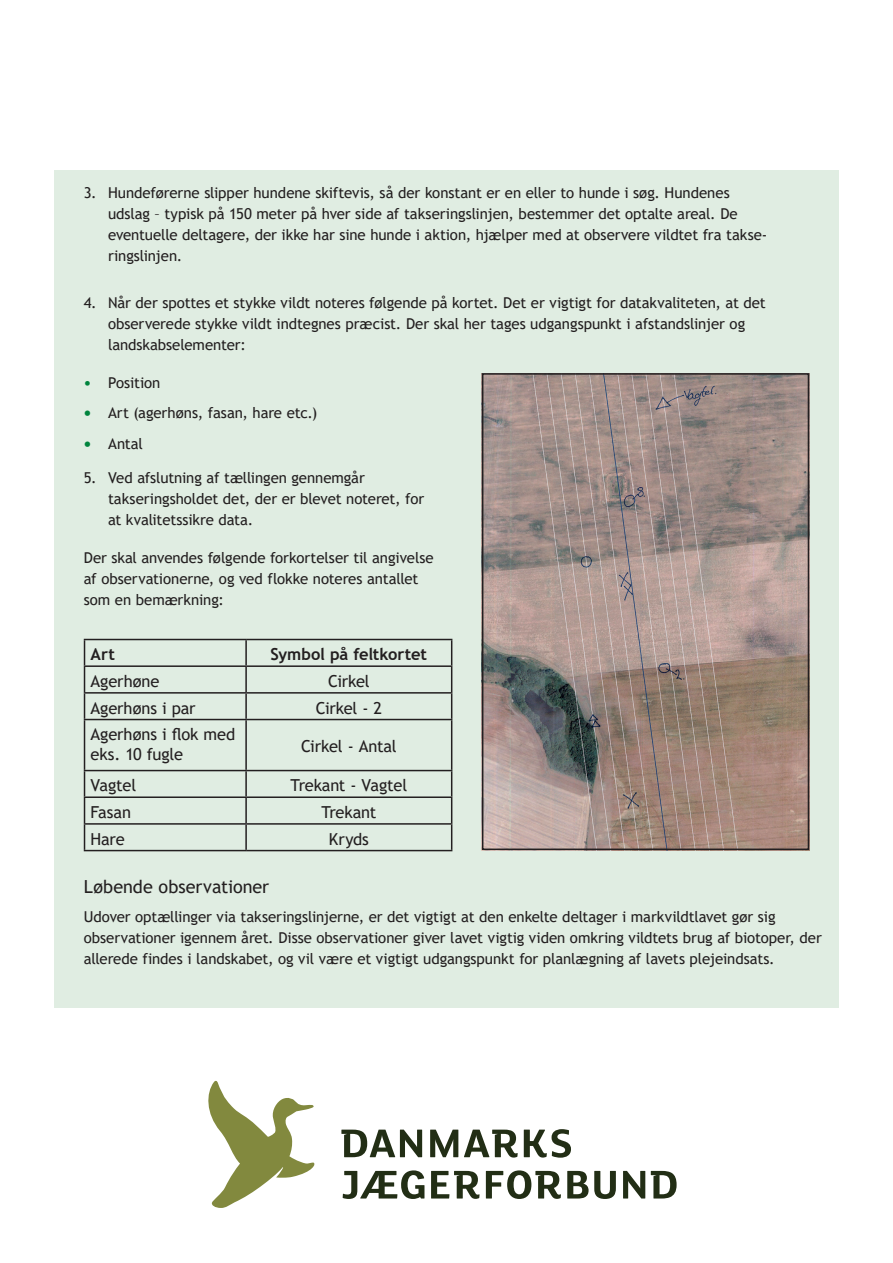
<style>
.page{position:relative;width:893px;height:1263px;background:#fff}
.page>*{position:absolute;margin:0;border:0;box-sizing:border-box;transform-origin:0 0}
.t1{font:18px "Trebuchet MS";color:#231f20}
.t2{font:16.5px/19.5px "Trebuchet MS";letter-spacing:-.01em;color:#231f20}
.t3{font:700 16.5px "Trebuchet MS";letter-spacing:-.005em;color:#231f20}
.t4{font:15px/21px "Trebuchet MS";letter-spacing:-.005em;color:#231f20}
.s1{font-family:"Calibri";color:#00843d}
.s2{font-family:"Calibri";font-weight:700;color:#00843d}
</style>
<div class="page">
<div style="left:54px;top:170px;width:785px;height:838px;background:#e0ede2"></div>
<svg style="left:208px;top:1081px;width:107px;height:127px"></svg>
<svg style="left:341px;top:1129px;width:81px;height:28px"></svg>
<svg style="left:430px;top:1129px;width:28px;height:28px"></svg>
<svg style="left:524px;top:1129px;width:47px;height:29px"></svg>
<svg style="left:464px;top:1129px;width:54px;height:28px"></svg>
<svg style="left:343px;top:1170px;width:81px;height:29px"></svg>
<svg style="left:567px;top:1171px;width:49px;height:28px"></svg>
<svg style="left:623px;top:1171px;width:22px;height:27px"></svg>
<svg style="left:431px;top:1171px;width:49px;height:28px"></svg>
<svg style="left:486px;top:1170px;width:75px;height:29px"></svg>
<svg style="left:651px;top:1171px;width:26px;height:27px"></svg>
<hr style="left:84px;top:639px;width:162px;height:1px;background:#231f20">
<hr style="left:246px;top:639px;width:206px;height:1px;background:#231f20">
<hr style="left:245px;top:640px;width:2px;height:25px;background:#231f20">
<hr style="left:84px;top:665px;width:162px;height:2px;background:#231f20">
<hr style="left:246px;top:665px;width:206px;height:2px;background:#231f20">
<hr style="left:245px;top:667px;width:2px;height:25px;background:#231f20">
<hr style="left:84px;top:692px;width:162px;height:2px;background:#231f20">
<svg style="left:84px;top:640px;width:1px;height:79px"></svg>
<hr style="left:246px;top:692px;width:206px;height:2px;background:#231f20">
<hr style="left:245px;top:694px;width:2px;height:25px;background:#231f20">
<svg style="left:451px;top:640px;width:1px;height:79px"></svg>
<hr style="left:84px;top:719px;width:162px;height:1px;background:#231f20">
<hr style="left:84px;top:720px;width:1px;height:50px;background:#231f20">
<hr style="left:246px;top:719px;width:206px;height:1px;background:#231f20">
<hr style="left:245px;top:720px;width:2px;height:50px;background:#231f20">
<hr style="left:451px;top:720px;width:1px;height:50px;background:#231f20">
<hr style="left:84px;top:770px;width:162px;height:1px;background:#231f20">
<hr style="left:246px;top:770px;width:206px;height:1px;background:#231f20">
<hr style="left:245px;top:771px;width:2px;height:25px;background:#231f20">
<hr style="left:84px;top:796px;width:162px;height:2px;background:#231f20">
<hr style="left:246px;top:796px;width:206px;height:2px;background:#231f20">
<hr style="left:245px;top:798px;width:2px;height:25px;background:#231f20">
<hr style="left:84px;top:823px;width:162px;height:2px;background:#231f20">
<svg style="left:84px;top:771px;width:1px;height:79px"></svg>
<hr style="left:246px;top:823px;width:206px;height:2px;background:#231f20">
<hr style="left:245px;top:825px;width:2px;height:25px;background:#231f20">
<svg style="left:451px;top:771px;width:1px;height:79px"></svg>
<hr style="left:84px;top:850px;width:162px;height:1px;background:#231f20">
<hr style="left:246px;top:850px;width:206px;height:1px;background:#231f20">
<img style="left:485px;top:376px;width:321px;height:471px">
<div style="left:482px;top:373px;width:327px;height:477px;border:2px solid #231f20"></div>
<p class="t4" style="left:108px;top:182px;width:661px;text-indent:-24px">3. Hundeførerne slipper hundene skiftevis, så der konstant er en eller to hunde i søg. Hundenes udslag – typisk på 150 meter på hver side af takseringslinjen, bestemmer det optalte areal. De eventuelle deltagere, der ikke har sine hunde i aktion, hjælper med at observere vildtet fra takse&shy;ringslinjen.</p>
<p class="t4" style="left:108px;top:292px;width:659px;text-indent:-24px">4. Når der spottes et stykke vildt noteres følgende på kortet. Det er vigtigt for datakvaliteten, at det observerede stykke vildt indtegnes præcist. Der skal her tages udgangspunkt i afstandslinjer og landskabselementer:</p>
<p class="t4" style="left:84px;top:372px;width:78px"><span class="s1">•</span> Position</p>
<p class="t4" style="left:84px;top:402px;width:235px"><span class="s2">•</span> Art (agerhøns, fasan, hare etc.)</p>
<p class="t4" style="left:84px;top:433px;width:61px"><span class="s2">•</span> Antal</p>
<p class="t4" style="left:108px;top:467px;width:318px;text-indent:-24px">5. Ved afslutning af tællingen gennemgår takseringsholdet det, der er blevet noteret, for at kvalitetssikre data.</p>
<p class="t4" style="left:84px;top:547px;width:352px">Der skal anvendes følgende forkortelser til angivelse af observationerne, og ved flokke noteres antallet som en bemærkning:</p>
<p class="t3" style="left:91px;top:644px;width:26px">Art</p>
<p class="t3" style="left:271px;top:644px;width:158px">Symbol på feltkortet</p>
<p class="t2" style="left:91px;top:671px;width:71px">Agerhøne</p>
<p class="t2" style="left:328px;top:671px;width:43px">Cirkel</p>
<p class="t2" style="left:91px;top:698px;width:107px">Agerhøns i par</p>
<p class="t2" style="left:316px;top:698px;width:68px">Cirkel - 2</p>
<p class="t2" style="left:91px;top:724px;width:146px">Agerhøns i flok med eks. 10 fugle</p>
<p class="t2" style="left:301px;top:737px;width:97px">Cirkel - Antal</p>
<p class="t2" style="left:91px;top:775px;width:47px">Vagtel</p>
<p class="t2" style="left:291px;top:775px;width:118px">Trekant - Vagtel</p>
<p class="t2" style="left:91px;top:802px;width:42px">Fasan</p>
<p class="t2" style="left:321px;top:802px;width:56px">Trekant</p>
<p class="t2" style="left:91px;top:829px;width:36px">Hare</p>
<p class="t2" style="left:329px;top:829px;width:42px">Kryds</p>
<p class="t1" style="left:84px;top:875px;width:187px">Løbende observationer</p>
<p class="t4" style="left:84px;top:906px;width:740px">Udover optællinger via takseringslinjerne, er det vigtigt at den enkelte deltager i markvildtlavet gør sig observationer igennem året. Disse observationer giver lavet vigtig viden omkring vildtets brug af biotoper, der allerede findes i landskabet, og vil være et vigtigt udgangspunkt for planlægning af lavets plejeindsats.</p>
</div>
